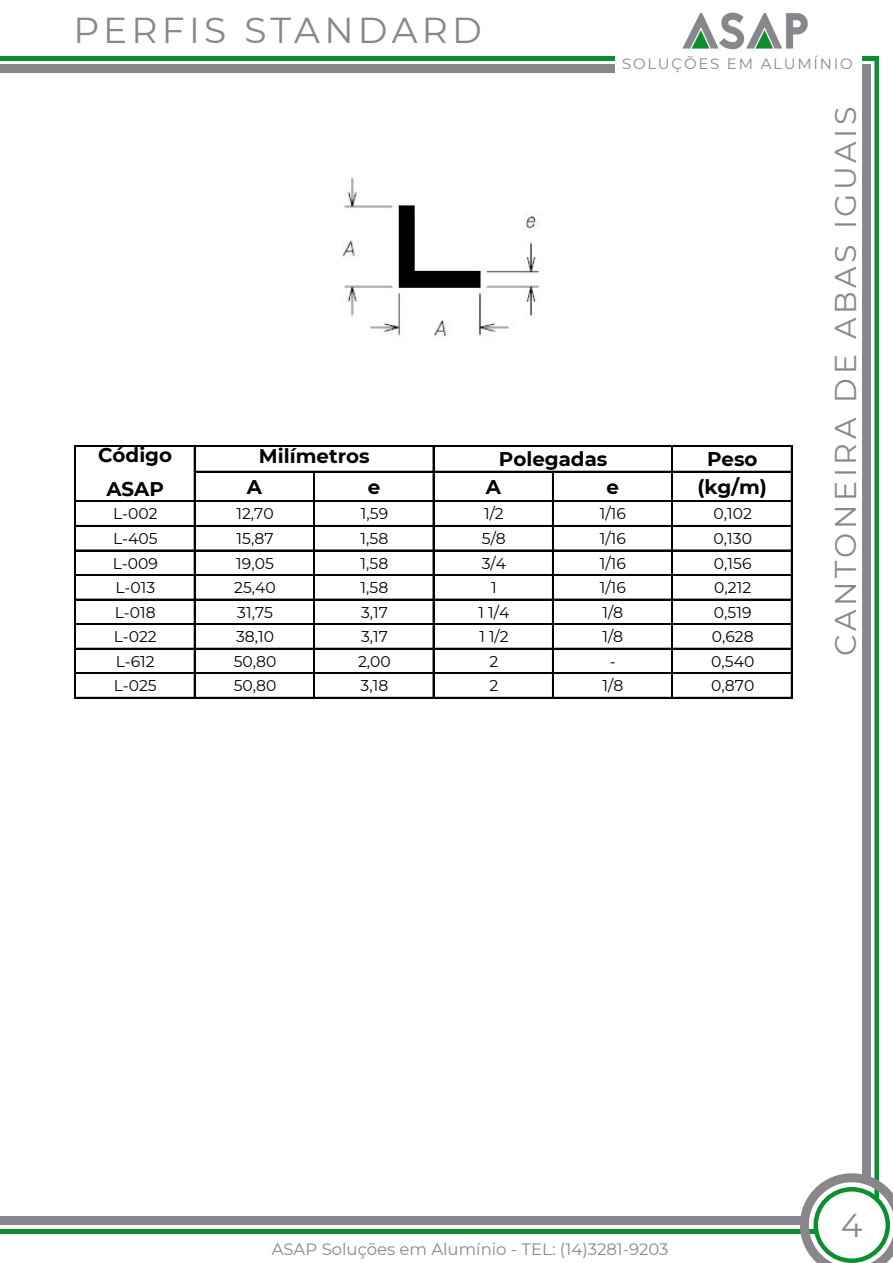
<style>
.page{position:relative;width:893px;height:1263px;background:#fff}
.page>*{position:absolute;margin:0;border:0;box-sizing:border-box;transform-origin:0 0}
.t1{font:36px "Montserrat";letter-spacing:.12em;color:#89878c}
.t2{font:33px "Montserrat";color:#89878c}
.t3{font:30px "Montserrat";letter-spacing:.12em;color:#89878c}
.t4{font:700 19.8px "Montserrat";color:#000}
.t5{font:16.5px "Montserrat";color:#89878c}
.t6{font:15.6px "Montserrat";color:#000}
.t7{font:15px "Montserrat";letter-spacing:.12em;color:#89878c}
</style>
<div class="page">
<div style="left:874px;top:56px;width:5px;height:1160px;background:#0d8f2f"></div>
<div style="left:0;top:56px;width:614px;height:5px;background:#0d8f2f"></div>
<div style="left:0;top:64px;width:614px;height:9px;background:#89878c"></div>
<img style="left:682px;top:12px;width:126px;height:38px">
<div style="left:862px;top:56px;width:16px;height:5px;background:#0d8f2f"></div>
<hr style="left:0;top:1229px;width:816px;height:4px;background:#0d8f2f">
<div style="left:0;top:1216px;width:803px;height:9px;background:#89878c"></div>
<svg style="left:800px;top:1173px;width:93px;height:90px"></svg>
<div style="left:862px;top:64px;width:9px;height:1117px;background:#89878c"></div>
<img style="left:343px;top:177px;width:198px;height:160px">
<hr style="left:75px;top:445px;width:1px;height:254px;background:#000">
<hr style="left:194px;top:447px;width:1px;height:252px;background:#000">
<hr style="left:433px;top:447px;width:1px;height:252px;background:#000">
<hr style="left:672px;top:447px;width:1px;height:252px;background:#000">
<hr style="left:791px;top:447px;width:1px;height:252px;background:#000">
<hr style="left:313px;top:473px;width:1px;height:225px;background:#000">
<hr style="left:314px;top:472px;width:1px;height:227px;background:#000">
<hr style="left:552px;top:472px;width:2px;height:227px;background:#000">
<hr style="left:76px;top:445px;width:716px;height:2px;background:#000">
<hr style="left:195px;top:471px;width:597px;height:1px;background:#000">
<hr style="left:76px;top:501px;width:716px;height:1px;background:#000">
<hr style="left:76px;top:525px;width:716px;height:2px;background:#000">
<hr style="left:76px;top:550px;width:716px;height:1px;background:#000">
<hr style="left:76px;top:574px;width:716px;height:2px;background:#000">
<hr style="left:76px;top:599px;width:716px;height:1px;background:#000">
<hr style="left:76px;top:623px;width:716px;height:2px;background:#000">
<hr style="left:76px;top:648px;width:716px;height:1px;background:#000">
<hr style="left:76px;top:672px;width:716px;height:1px;background:#000">
<hr style="left:76px;top:673px;width:716px;height:1px;background:#000">
<hr style="left:76px;top:697px;width:716px;height:2px;background:#000">
<h1 class="t1" style="left:73px;top:6px;width:410px">PERFIS STANDARD</h1>
<p class="t7" style="left:622px;top:54px;width:232px">SOLUÇÕES EM ALUMÍNIO</p>
<p class="t4" style="left:98px;top:441px;width:76px">Código</p>
<p class="t4" style="left:259px;top:441px;width:112px">Milímetros</p>
<p class="t4" style="left:499px;top:444px;width:110px">Polegadas</p>
<p class="t4" style="left:106px;top:475px;width:59px">ASAP</p>
<p class="t4" style="left:707px;top:445px;width:52px">Peso</p>
<p class="t4" style="left:247px;top:472px;width:17px">A</p>
<p class="t4" style="left:368px;top:472px;width:14px">e</p>
<p class="t4" style="left:486px;top:472px;width:17px">A</p>
<p class="t4" style="left:606px;top:472px;width:14px">e</p>
<p class="t4" style="left:697px;top:472px;width:71px">(kg/m)</p>
<p class="t6" style="left:113px;top:503px;width:46px">L-002</p>
<p class="t6" style="left:236px;top:503px;width:39px">12,70</p>
<p class="t6" style="left:361px;top:503px;width:29px">1,59</p>
<p class="t6" style="left:484px;top:503px;width:21px">1/2</p>
<p class="t6" style="left:600px;top:503px;width:27px">1/16</p>
<p class="t6" style="left:714px;top:503px;width:40px">0,102</p>
<p class="t6" style="left:113px;top:528px;width:46px">L-405</p>
<p class="t6" style="left:237px;top:528px;width:38px">15,87</p>
<p class="t6" style="left:361px;top:528px;width:29px">1,58</p>
<p class="t6" style="left:482px;top:528px;width:25px">5/8</p>
<p class="t6" style="left:600px;top:528px;width:27px">1/16</p>
<p class="t6" style="left:714px;top:528px;width:40px">0,130</p>
<p class="t6" style="left:113px;top:552px;width:47px">L-009</p>
<p class="t6" style="left:236px;top:552px;width:39px">19,05</p>
<p class="t6" style="left:361px;top:552px;width:29px">1,58</p>
<p class="t6" style="left:482px;top:552px;width:26px">3/4</p>
<p class="t6" style="left:600px;top:552px;width:27px">1/16</p>
<p class="t6" style="left:714px;top:552px;width:39px">0,156</p>
<p class="t6" style="left:115px;top:577px;width:41px">L-013</p>
<p class="t6" style="left:234px;top:577px;width:43px">25,40</p>
<p class="t6" style="left:361px;top:577px;width:29px">1,58</p>
<p class="t6" style="left:491px;top:577px;width:7px">1</p>
<p class="t6" style="left:600px;top:577px;width:27px">1/16</p>
<p class="t6" style="left:714px;top:577px;width:38px">0,212</p>
<p class="t6" style="left:115px;top:601px;width:42px">L-018</p>
<p class="t6" style="left:237px;top:601px;width:37px">31,75</p>
<p class="t6" style="left:361px;top:601px;width:28px">3,17</p>
<p class="t6" style="left:478px;top:601px;width:32px">1 1/4</p>
<p class="t6" style="left:602px;top:601px;width:22px">1/8</p>
<p class="t6" style="left:714px;top:601px;width:39px">0,519</p>
<p class="t6" style="left:114px;top:626px;width:45px">L-022</p>
<p class="t6" style="left:236px;top:626px;width:40px">38,10</p>
<p class="t6" style="left:361px;top:626px;width:28px">3,17</p>
<p class="t6" style="left:479px;top:626px;width:31px">1 1/2</p>
<p class="t6" style="left:602px;top:626px;width:22px">1/8</p>
<p class="t6" style="left:712px;top:626px;width:43px">0,628</p>
<p class="t6" style="left:116px;top:650px;width:41px">L-612</p>
<p class="t6" style="left:234px;top:650px;width:44px">50,80</p>
<p class="t6" style="left:358px;top:650px;width:34px">2,00</p>
<p class="t6" style="left:489px;top:650px;width:10px">2</p>
<p class="t6" style="left:610px;top:650px;width:7px">-</p>
<p class="t6" style="left:711px;top:650px;width:45px">0,540</p>
<p class="t6" style="left:114px;top:675px;width:45px">L-025</p>
<p class="t6" style="left:234px;top:675px;width:44px">50,80</p>
<p class="t6" style="left:361px;top:675px;width:29px">3,18</p>
<p class="t6" style="left:489px;top:675px;width:10px">2</p>
<p class="t6" style="left:602px;top:675px;width:22px">1/8</p>
<p class="t6" style="left:711px;top:675px;width:45px">0,870</p>
<p class="t3" style="left:825px;top:656px;width:551px;rotate:-90deg">CANTONEIRA DE ABAS IGUAIS</p>
<p class="t5" style="left:272px;top:1237px;width:398px">ASAP Soluções em Alumínio - TEL: (14)3281-9203</p>
<h2 class="t2" style="left:841px;top:1203px;width:23px">4</h2>
</div>
